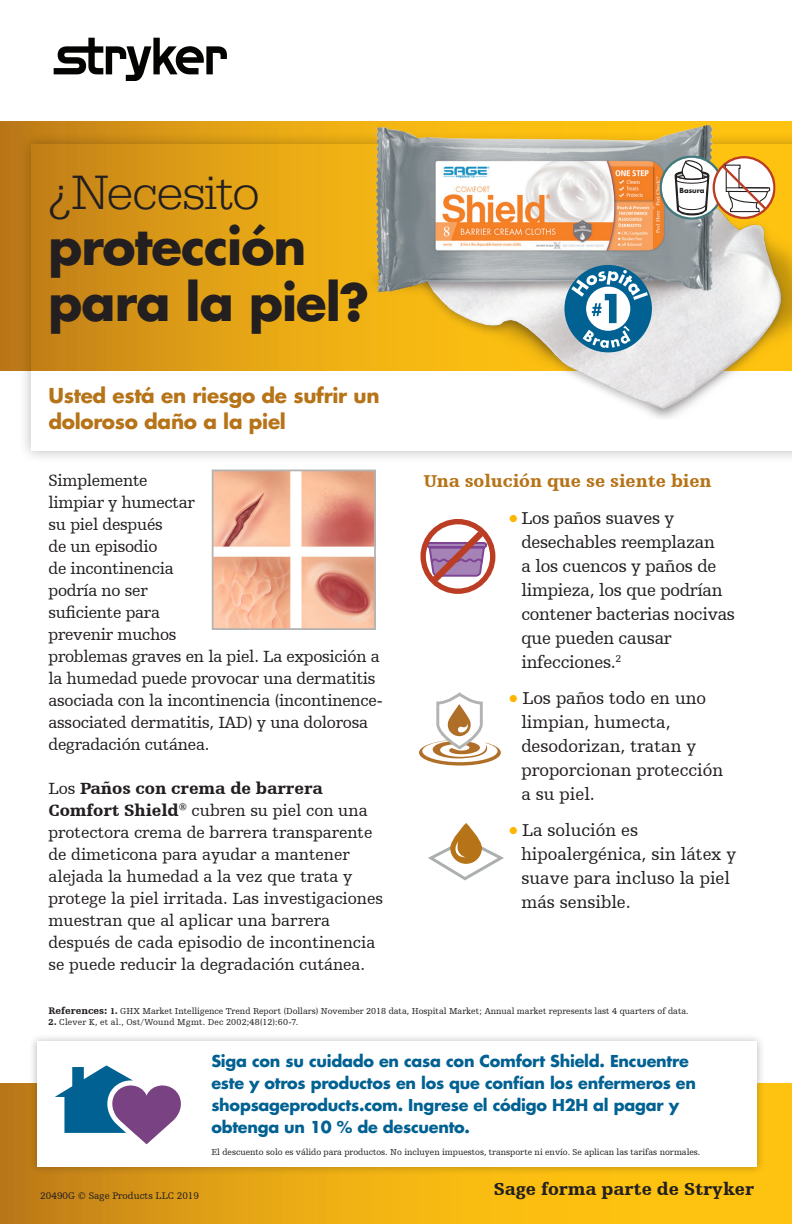
<style>
.page{position:relative;width:792px;height:1224px;background:#fff}
.page>*{position:absolute;margin:0;border:0;box-sizing:border-box;transform-origin:0 0}
.t1{font:700 50px "Futura For Stryker";letter-spacing:-.02em;color:#231f20}
.t2{font:300 50px "Egyptienne URW";letter-spacing:-.02em;color:#231f20}
.t3{font:700 20px/26px "Futura For Stryker";letter-spacing:-.015em;color:#b67318}
.t4{font:18px/24px "Humanist Slabserif 712 BT";color:#231f20}
.t5{font:900 18px "Humanist Slabserif 712 BT";color:#b67318}
.t6{font:900 18px "Humanist Slabserif 712 BT";color:#231f20}
.t7{font:17px/22px "Humanist Slabserif 712 BT";letter-spacing:-.015em;color:#231f20}
.t8{font:700 16px/22px "Futura For Stryker";letter-spacing:-.015em;color:#006192}
.t9{font:10px "Humanist Slabserif 712 BT";color:#231f20}
.t10{font:9px "Humanist Slabserif 712 BT";color:#231f20}
.t11{font:9px "Humanist Slabserif 712 BT";letter-spacing:.025em;color:#231f20}
.t12{font:700 6.8px "Futura For Stryker";color:#231f20}
.s1{font-weight:900}
.s2{color:#ffb500}
.s3{font-weight:900;font-size:10px}
</style>
<div class="page">
<svg style="left:0;top:1083px;width:792px;height:141px;background:#e9aa13"></svg>
<div style="left:19px;top:131px;width:773px;height:333px;background:#231f20;opacity:.3"></div>
<div style="left:31px;top:144px;width:761px;height:307px;background:#fff"></div>
<svg style="left:0;top:121px;width:353px;height:249px;background:#d79716"></svg>
<svg style="left:54px;top:38px;width:173px;height:43px"></svg>
<img style="left:353px;top:121px;width:439px;height:298px">
<div style="left:420px;top:519px;width:75px;height:75px;border:5px solid #bb3d24;border-radius:50%"></div>
<svg style="left:425px;top:524px;width:65px;height:64px"></svg>
<div style="left:564px;top:265px;width:88px;height:87px;background:#006192;border-radius:50%"></div>
<svg style="left:571px;top:270px;width:77px;height:78px"></svg>
<svg style="left:661px;top:157px;width:62px;height:62px"></svg>
<div style="left:660px;top:155px;width:64px;height:65px;border:2px solid #42797c;border-radius:50%"></div>
<svg style="left:673px;top:159px;width:38px;height:70px"></svg>
<svg style="left:714px;top:157px;width:60px;height:61px"></svg>
<div style="left:713px;top:156px;width:63px;height:63px;border:2px solid #bb3d24;border-radius:50%"></div>
<svg style="left:719px;top:162px;width:52px;height:51px"></svg>
<img style="left:215px;top:473px;width:158px;height:154px">
<div style="left:212px;top:470px;width:164px;height:160px;border:2px solid #b2b3b3"></div>
<svg style="left:450px;top:823px;width:32px;height:41px"></svg>
<svg style="left:428px;top:836px;width:76px;height:45px"></svg>
<svg style="left:419px;top:692px;width:82px;height:74px"></svg>
<div style="left:29px;top:1034px;width:736px;height:141px;background:#231f20;opacity:.3"></div>
<div style="left:37px;top:1042px;width:720px;height:125px;background:#fff"></div>
<svg style="left:55px;top:1065px;width:126px;height:79px"></svg>
<p class="t2" style="left:49px;top:164px;width:213px">¿Necesito</p>
<p class="t1" style="left:49px;top:213px;width:260px">protección</p>
<p class="t1" style="left:49px;top:269px;width:322px">para la piel?</p>
<p class="t3" style="left:49px;top:383px;width:333px">Usted está en riesgo de sufrir un doloroso daño a la piel</p>
<p class="t7" style="left:49px;top:469px;width:336px">Simplemente<br>limpiar y humectar<br>su piel después<br>de un episodio<br>de incontinencia<br>podría no ser<br>suficiente para<br>prevenir muchos<br>problemas graves en la piel. La exposición a la humedad puede provocar una dermatitis asociada con la incontinencia (incontinence&shy;associated dermatitis, IAD) y una dolorosa degradación cutánea.</p>
<p class="t7" style="left:49px;top:777px;width:336px">Los <span class="s1">Paños con crema de barrera Comfort Shield</span><sup>®</sup> cubren su piel con una protectora crema de barrera transparente de dimeticona para ayudar a mantener alejada la humedad a la vez que trata y protege la piel irritada. Las investigaciones muestran que al aplicar una barrera después de cada episodio de incontinencia se puede reducir la degradación cutánea.</p>
<p class="t12" style="left:679px;top:186px;width:27px">Basura</p>
<p class="t5" style="left:423px;top:470px;width:290px">Una solución que se siente bien</p>
<p class="t4" style="left:521px;top:506px;width:215px;text-indent:-12px"><span class="s2">●</span> Los paños suaves y desechables reemplazan<br>a los cuencos y paños de limpieza, los que podrían contener bacterias nocivas que pueden causar infecciones.<sup>2</sup></p>
<p class="t4" style="left:521px;top:686px;width:203px;text-indent:-12px"><span class="s2">●</span> Los paños todo en uno limpian, humecta, desodorizan, tratan y proporcionan protección a su piel.</p>
<p class="t4" style="left:521px;top:818px;width:217px;text-indent:-12px"><span class="s2">●</span> La solución es hipoalergénica, sin látex y suave para incluso la piel más sensible.</p>
<p class="t10" style="left:49px;top:1005px;width:642px"><span class="s3">References:</span> <span class="s1">1.</span> GHX Market Intelligence Trend Report (Dollars) November 2018 data, Hospital Market; Annual market represents last 4 quarters of data.</p>
<p class="t11" style="left:49px;top:1016px;width:251px"><span class="s1">2.</span> Clever K, et al., Ost/Wound Mgmt. Dec 2002;48(12):60-7.</p>
<p class="t9" style="left:40px;top:1190px;width:160px">20490G © Sage Products LLC 2019</p>
<p class="t8" style="left:211px;top:1050px;width:486px">Siga con su cuidado en casa con Comfort Shield. Encuentre este y otros productos en los que confían los enfermeros en shopsageproducts.com. Ingrese el código H2H al pagar y obtenga un 10 % de descuento.</p>
<p class="t10" style="left:211px;top:1146px;width:491px">El descuento solo es válido para productos. No incluyen impuestos, transporte ni envío. Se aplican las tarifas normales.</p>
<p class="t6" style="left:494px;top:1178px;width:262px">Sage forma parte de Stryker</p>
</div>
